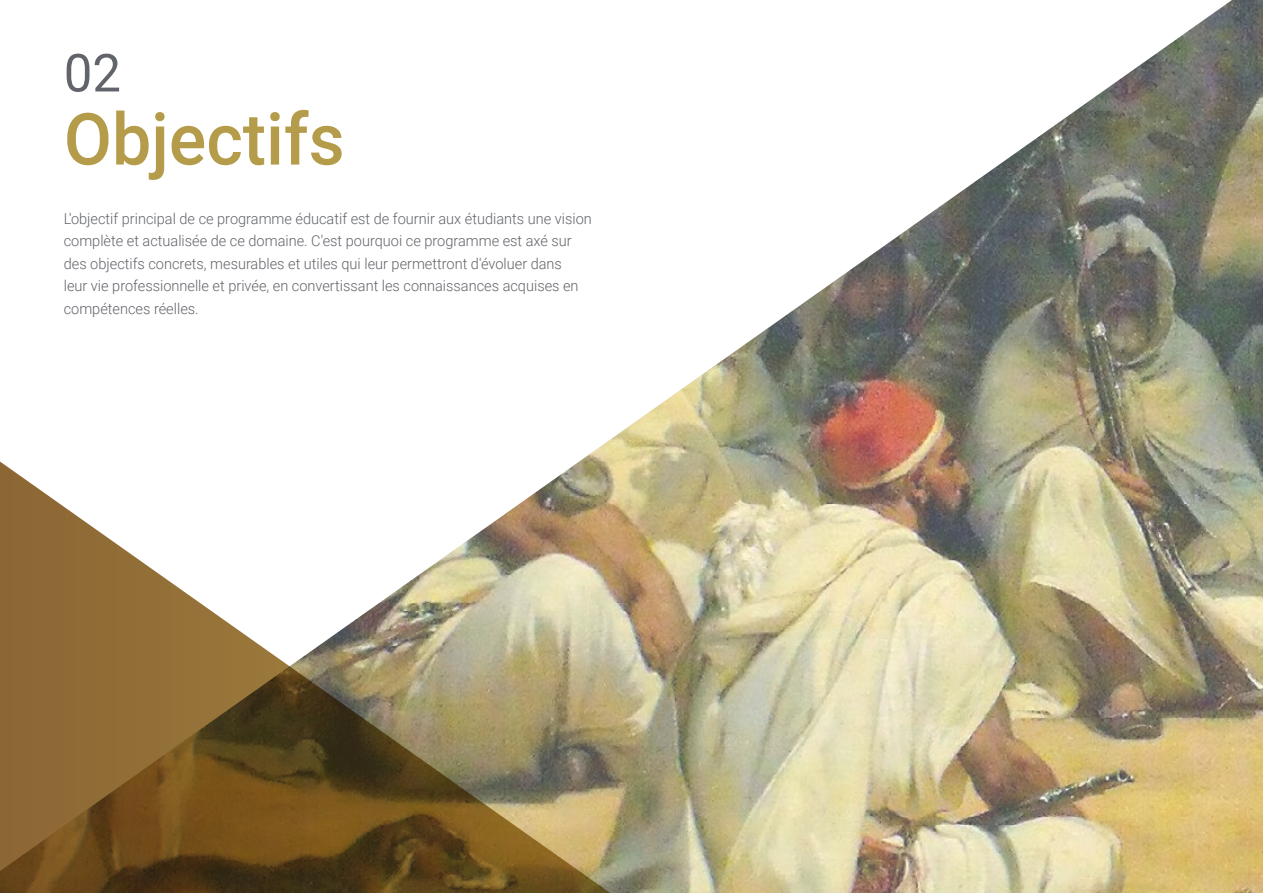
<style>
.page{position:relative;width:1263px;height:893px;background:#fff}
.page>*{position:absolute;margin:0;border:0;box-sizing:border-box;transform-origin:0 0}
.t1{font:500 72px "Roboto";color:#b49c4b}
.t2{font:52.5px "Roboto";color:#61646a}
.t3{font:300 15px/22.5px "Roboto";color:#61646a}
</style>
<div class="page">
<img style="left:601px;top:0;width:662px;height:893px">
<svg style="left:0;top:446px;width:640px;height:447px"></svg>
<h2 class="t2" style="left:64px;top:36px;width:59px">02</h2>
<h1 class="t1" style="left:64px;top:89px;width:282px">Objectifs</h1>
<p class="t3" style="left:64px;top:207px;width:529px">L'objectif principal de ce programme éducatif est de fournir aux étudiants une vision complète et actualisée de ce domaine. C'est pourquoi ce programme est axé sur des objectifs concrets, mesurables et utiles qui leur permettront d'évoluer dans<br>leur vie professionnelle et privée, en convertissant les connaissances acquises en compétences réelles.</p>
</div>
